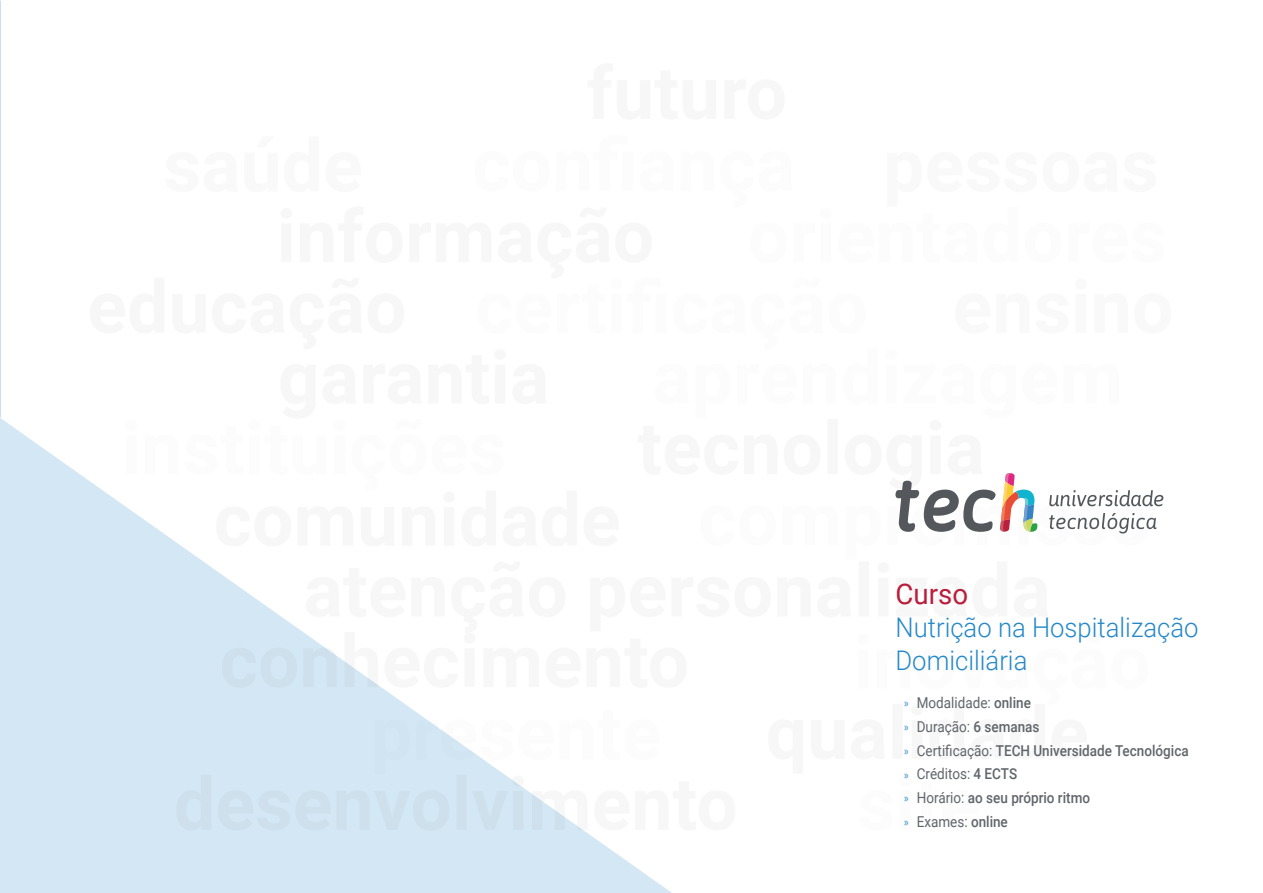
<style>
.page{position:relative;width:1263px;height:893px;background:#fff}
.page>*{position:absolute;margin:0;border:0;box-sizing:border-box;transform-origin:0 0}
.t1{font:28.5px "Roboto";color:#ba1e3c}
.t2{font:300 27px/33px "Roboto";color:#2488c9;scale:.95 1}
.t3{font:500 15px/23.7px "Roboto";color:#61646a;scale:.9 1}
.s1{font-family:"Myriad Pro";font-weight:400;font-size:12px;color:#2488c9}
.s2{font-weight:400}
</style>
<div class="page">
<svg style="left:0;top:418px;width:672px;height:475px;fill:#d4e7f4"></svg>
<svg style="left:90px;top:418px;width:1074px;height:142px"></svg>
<h1 class="t1" style="left:895px;top:574px;width:74px">Curso</h1>
<h2 class="t2" style="left:895px;top:610px;width:320px">Nutrição na Hospitalização<br>Domiciliária</h2>
<p class="t3" style="left:904px;top:690px;width:318px"><span class="s1">»</span> <span class="s2">Modalidade:</span> online<br><span class="s1">»</span> <span class="s2">Duração:</span> 6 semanas<br><span class="s1">»</span> <span class="s2">Certificação:</span> TECH Universidade Tecnológica <span class="s1">»</span> <span class="s2">Créditos:</span> 4 ECTS<br><span class="s1">»</span> <span class="s2">Horário:</span> ao seu próprio ritmo<br><span class="s1">»</span> <span class="s2">Exames:</span> online</p>
</div>
